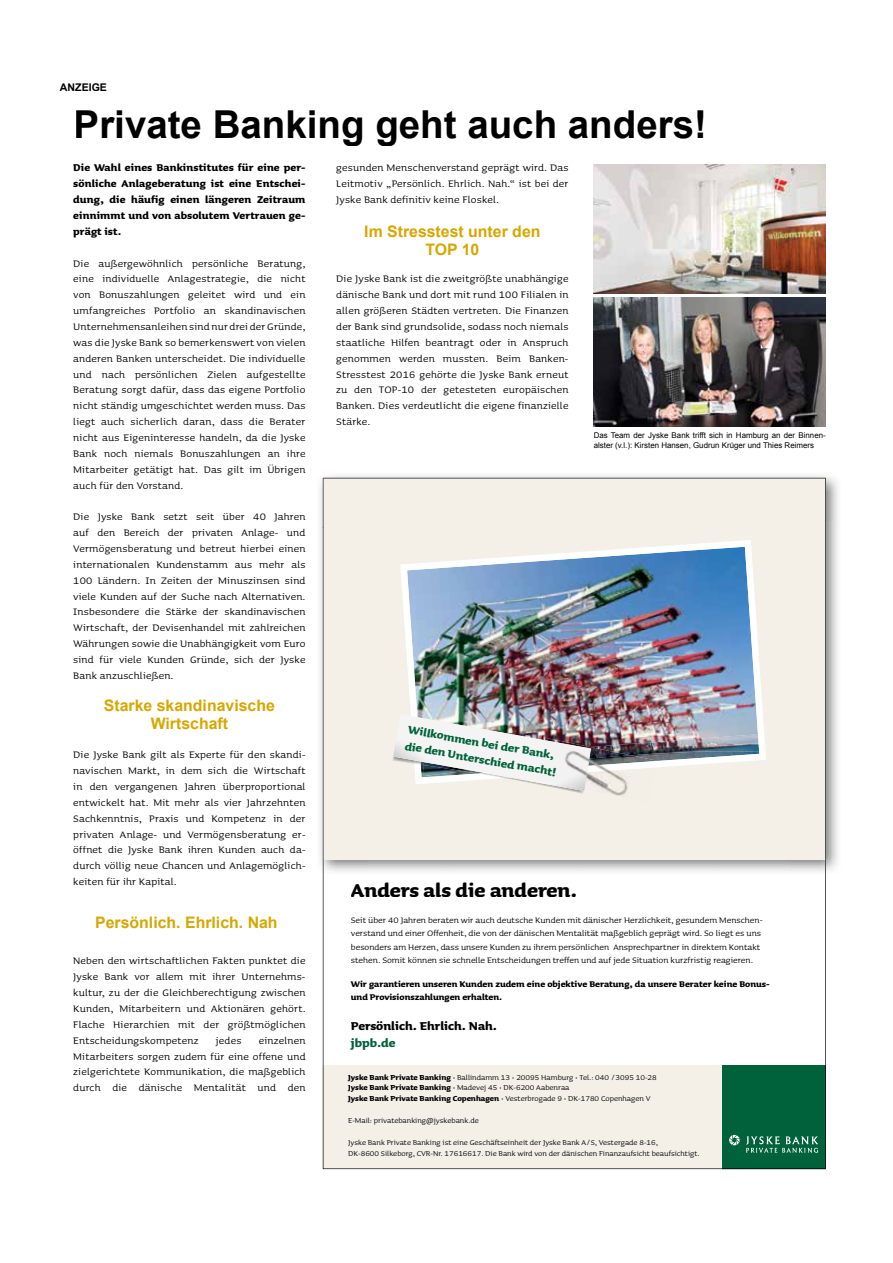
<style>
.page{position:relative;width:893px;height:1263px;background:#fff}
.page>*{position:absolute;margin:0;border:0;box-sizing:border-box;transform-origin:0 0}
.t1{font:700 38.55px "Arial";color:#000}
.t2{font:700 23.85px "Jyske Sauna";color:#000}
.t3{font:700 15.9px/18.5px "Arial";color:#d6a700;text-align:center}
.t4{font:700 14.55px/17.4px "Jyske Sauna";color:#000}
.t5{font:700 13.65px/16.5px "Jyske Sauna";color:#00623a}
.t6{font:12.6px/15.9px "Jyske Sauna";letter-spacing:.015em;color:#000;text-align:justify}
.t7{font:700 12.6px/15.9px "Jyske Sauna";letter-spacing:.01em;color:#000;text-align:justify}
.t8{font:10.5px/13.2px "Jyske Sauna";color:#000}
.t9{font:700 10.5px/13.2px "Jyske Sauna";color:#000}
.t10{font:700 10.5px "Arial";color:#000}
.t11{font:9.3px/11.1px "Jyske Sauna";color:#000}
.t12{font:700 9.3px/10.5px "Jyske Sauna";color:#000}
.t13{font:7.95px/9.4px "Arial";color:#000}
.s1{color:#00623a}
.s2{font-weight:400}
.s3{font-family:"Jyske Sauna Swash";font-weight:400}
</style>
<div class="page">
<img style="left:320px;top:475px;width:518px;height:46px">
<img style="left:320px;top:521px;width:48px;height:354px">
<img style="left:789px;top:521px;width:49px;height:351px">
<img style="left:594px;top:297px;width:232px;height:130px">
<img style="left:594px;top:164px;width:232px;height:130px">
<img style="left:323px;top:859px;width:1px;height:16px">
<img style="left:825px;top:859px;width:1px;height:16px">
<div style="left:323px;top:478px;width:503px;height:381px;background:#f4f0e8"></div>
<div style="left:323px;top:1065px;width:399px;height:104px;background:#f4f0e8"></div>
<svg style="left:722px;top:1065px;width:104px;height:104px;background:#07663f"></svg>
<img style="left:400px;top:540px;width:366px;height:244px">
<img style="left:392px;top:745px;width:192px;height:49px">
<img style="left:584px;top:772px;width:72px;height:30px">
<img style="left:591px;top:738px;width:67px;height:23px">
<img style="left:591px;top:747px;width:40px;height:11px">
<img style="left:591px;top:761px;width:67px;height:11px">
<img style="left:393px;top:714px;width:198px;height:77px">
<img style="left:537px;top:767px;width:51px;height:22px">
<p class="t10" style="left:60px;top:80px;width:48px">ANZEIGE</p>
<p class="t1" style="left:74px;top:98px;width:635px">Private Banking geht auch anders!</p>
<p class="t7" style="left:73px;top:159px;width:234px">Die Wahl eines Bankinstitutes für eine per&shy;sönliche Anlageberatung ist eine Entschei&shy;dung, die häufig einen längeren Zeitraum einnimmt und von absolutem Vertrauen ge&shy;prägt ist.</p>
<p class="t6" style="left:73px;top:255px;width:234px">Die außergewöhnlich persönliche Beratung, eine individuelle Anlagestrategie, die nicht von Bonuszahlungen geleitet wird und ein umfangreiches Portfolio an skandinavischen Unternehmensanleihen sind nur drei der Gründe, was die Jyske Bank so bemerkenswert von vielen anderen Banken unterscheidet. Die individuelle und nach persönlichen Zielen aufgestellte Beratung sorgt dafür, dass das eigene Portfolio nicht ständig umgeschichtet werden muss. Das liegt auch sicherlich daran, dass die Berater nicht aus Eigeninteresse handeln, da die Jyske Bank noch niemals Bonuszahlungen an ihre Mitarbeiter getätigt hat. Das gilt im Übrigen auch für den Vorstand.</p>
<p class="t6" style="left:73px;top:508px;width:234px">Die Jyske Bank setzt seit über 40 Jahren auf den Bereich der privaten Anlage- und Vermögensberatung und betreut hierbei einen internationalen Kundenstamm aus mehr als 100 Ländern. In Zeiten der Minuszinsen sind viele Kunden auf der Suche nach Alternativen.<br>Insbesondere die Stärke der skandinavischen Wirtschaft, der Devisenhandel mit zahlreichen Währungen sowie die Unabhängigkeit vom Euro sind für viele Kunden Gründe, sich der Jyske Bank anzuschließen.</p>
<p class="t3" style="left:104px;top:696px;width:172px">Starke skandinavische<br>Wirtschaft</p>
<p class="t6" style="left:73px;top:746px;width:234px">Die Jyske Bank gilt als Experte für den skandi&shy;navischen Markt, in dem sich die Wirtschaft in den vergangenen Jahren überproportional entwickelt hat. Mit mehr als vier Jahrzehnten Sachkenntnis, Praxis und Kompetenz in der privaten Anlage- und Vermögensberatung er&shy;öffnet die Jyske Bank ihren Kunden auch da&shy;durch völlig neue Chancen und Anlagemöglich&shy;keiten für ihr Kapital.</p>
<p class="t3" style="left:95px;top:913px;width:184px">Persönlich. Ehrlich. Nah</p>
<p class="t6" style="left:73px;top:952px;width:234px">Neben den wirtschaftlichen Fakten punktet die Jyske Bank vor allem mit ihrer Unternehms&shy;kultur, zu der die Gleichberechtigung zwischen Kunden, Mitarbeitern und Aktionären gehört.<br>Flache Hierarchien mit der größtmöglichen Entscheidungskompetenz</p>
<p class="t6" style="left:73px;top:1032px;width:234px;text-indent:185px">einzelnen Mitarbeiters sorgen zudem für eine offene und zielgerichtete Kommunikation, die maßgeblich durch die dänische Mentalität und den</p>
<p class="t6" style="left:216px;top:1032px;width:27px">jedes</p>
<p class="t6" style="left:336px;top:159px;width:234px">gesunden Menschenverstand geprägt wird. Das Leitmotiv „Persönlich. Ehrlich. Nah.“ ist bei der Jyske Bank definitiv keine Floskel.</p>
<p class="t3" style="left:364px;top:223px;width:178px">Im Stresstest unter den<br>TOP 10</p>
<p class="t6" style="left:336px;top:270px;width:234px">Die Jyske Bank ist die zweitgrößte unabhängige dänische Bank und dort mit rund 100 Filialen in allen größeren Städten vertreten. Die Finanzen der Bank sind grundsolide, sodass noch niemals staatliche Hilfen beantragt oder in Anspruch genommen werden mussten. Beim Banken-Stresstest 2016 gehörte die Jyske Bank erneut zu den TOP-10 der getesteten europäischen Banken. Dies verdeutlicht die eigene finanzielle Stärke.</p>
<p class="t13" style="left:594px;top:431px;width:234px">Das Team der Jyske Bank trifft sich in Hamburg an der Binnen&shy;alster (v.l.): Kirsten Hansen, Gudrun Krüger und Thies Reimers</p>
<p class="t5" style="left:410px;top:721px;width:155px;rotate:10deg">Willkommen bei der Bank, die den Unterschied macht!</p>
<p class="t2" style="left:351px;top:875px;width:228px">Anders als die anderen.</p>
<p class="t8" style="left:351px;top:913px;width:413px">Seit über 40 Jahren beraten wir auch deutsche Kunden mit dänischer Herzlichkeit, gesundem Menschen&shy;verstand und einer Offenheit, die von der dänischen Mentalität maßgeblich geprägt wird. So liegt es uns besonders am Herzen, dass unsere Kunden zu ihrem persönlichen Ansprechpartner in direktem Kontakt stehen. Somit können sie schnelle Entscheidungen treffen und auf jede Situation kurzfristig reagieren.</p>
<p class="t9" style="left:351px;top:977px;width:420px">Wir garantieren unseren Kunden zudem eine objektive Beratung, da unsere Berater keine Bonus&shy;und Provisionszahlungen erhalten.</p>
<p class="t4" style="left:351px;top:1016px;width:148px">Persönlich. Ehrlich. Nah. <span class="s1">jbpb.de</span></p>
<p class="t12" style="left:348px;top:1071px;width:310px">Jyske Bank Private Banking <span class="s2">•</span> <span class="s3">Ballindamm 13 • 20095 Hamburg • Tel.: 040 /3095 10-28<br></span>Jyske Bank Private Banking <span class="s2">• Madevej 45 • DK-6200 Aabenraa<br></span>Jyske Bank Private Banking Copenhagen <span class="s2">• Vesterbrogade 9 • DK-1780 Copenhagen V</span></p>
<p class="t11" style="left:348px;top:1114px;width:132px">E-Mail: privatebanking@jyskebank.de</p>
<p class="t11" style="left:348px;top:1137px;width:353px">Jyske Bank Private Banking ist eine Geschäftseinheit der Jyske Bank A/S, Vestergade 8-16,<br>DK-8600 Silkeborg, CVR-Nr. 17616617. Die Bank wird von der dänischen Finanzaufsicht beaufsichtigt.</p>
</div>
